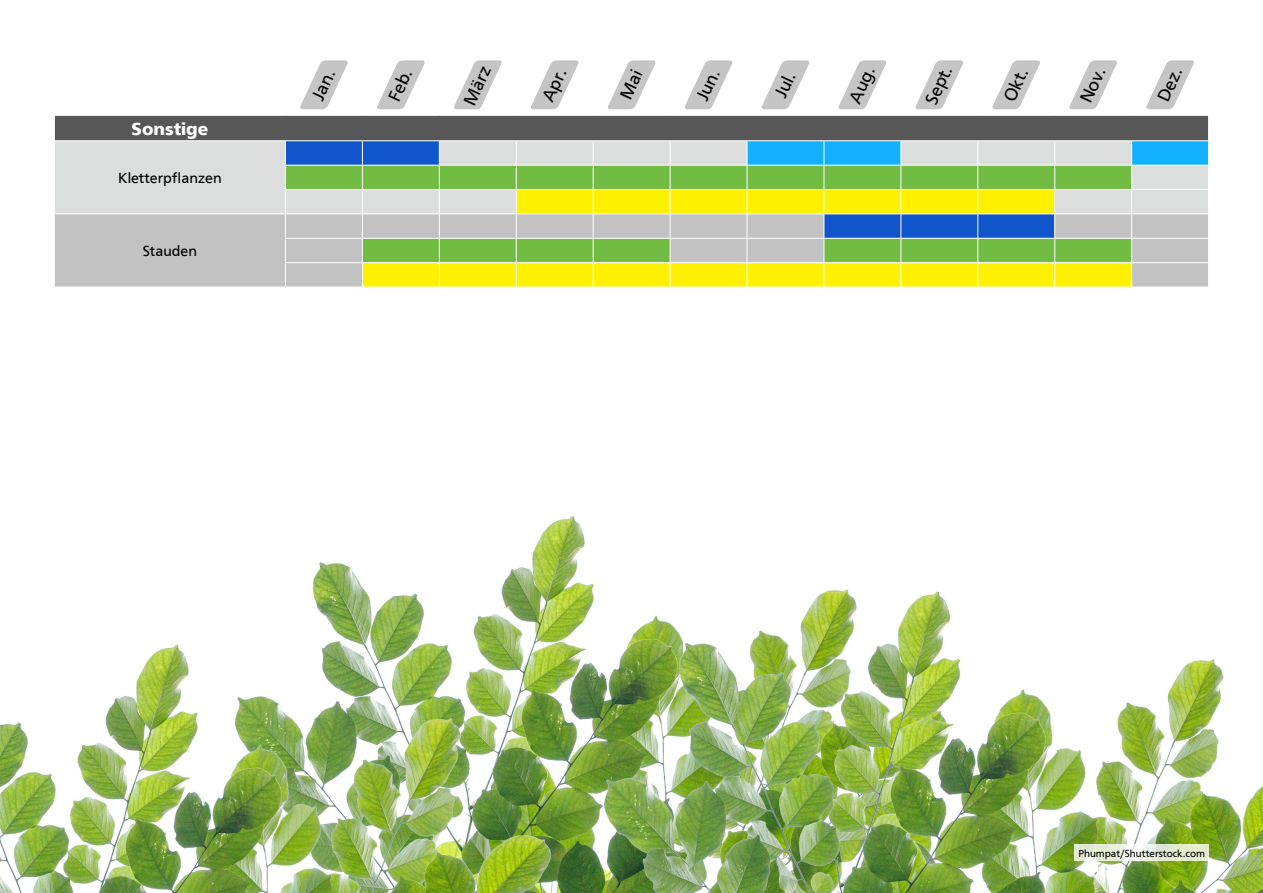
<style>
.page{position:relative;width:1263px;height:893px;background:#fff}
.page>*{position:absolute;margin:0;border:0;box-sizing:border-box;transform-origin:0 0}
.t1{font:18.3px "Globus Baumarkt Regular";color:#000}
.t2{font:18px "Globus Baumarkt Bold";color:#fff}
.t3{font:15px "Globus Baumarkt Regular";color:#000}
.t4{font:10.5px "Globus Baumarkt Regular";color:#000}
</style>
<div class="page">
<img style="left:0;top:516px;width:1263px;height:377px">
<svg style="left:54px;top:115px;width:1155px;height:172px;background:#acbd8e"></svg>
<hr style="left:824px;top:238px;width:77px;height:1px;background:#fff">
<hr style="left:901px;top:238px;width:77px;height:1px;background:#fff">
<hr style="left:978px;top:238px;width:77px;height:1px;background:#fff">
<svg style="left:300px;top:60px;width:48px;height:49px"></svg>
<svg style="left:377px;top:60px;width:48px;height:49px"></svg>
<svg style="left:454px;top:60px;width:48px;height:49px"></svg>
<svg style="left:531px;top:60px;width:48px;height:49px"></svg>
<svg style="left:685px;top:60px;width:48px;height:49px"></svg>
<svg style="left:761px;top:60px;width:49px;height:49px"></svg>
<svg style="left:838px;top:60px;width:49px;height:49px"></svg>
<svg style="left:915px;top:60px;width:48px;height:49px"></svg>
<svg style="left:992px;top:60px;width:48px;height:49px"></svg>
<svg style="left:1069px;top:60px;width:48px;height:49px"></svg>
<svg style="left:1146px;top:60px;width:48px;height:49px"></svg>
<svg style="left:1074px;top:845px;width:135px;height:16px;background:#e8efda"></svg>
<svg style="left:608px;top:60px;width:48px;height:49px"></svg>
<p class="t2" style="left:132px;top:118px;width:78px">Sonstige</p>
<p class="t3" style="left:118px;top:169px;width:105px">Kletterpflanzen</p>
<p class="t3" style="left:143px;top:243px;width:56px">Stauden</p>
<p class="t1" style="left:307px;top:95px;width:33px;rotate:-65deg">Jan.</p>
<p class="t1" style="left:384px;top:96px;width:35px;rotate:-65deg">Feb.</p>
<p class="t1" style="left:459px;top:100px;width:43px;rotate:-65deg">März</p>
<p class="t1" style="left:537px;top:96px;width:36px;rotate:-65deg">Apr.</p>
<p class="t1" style="left:692px;top:95px;width:34px;rotate:-65deg">Jun.</p>
<p class="t1" style="left:770px;top:92px;width:28px;rotate:-65deg">Jul.</p>
<p class="t1" style="left:844px;top:98px;width:40px;rotate:-65deg">Aug.</p>
<p class="t1" style="left:921px;top:99px;width:42px;rotate:-65deg">Sept.</p>
<p class="t1" style="left:999px;top:96px;width:36px;rotate:-65deg">Okt.</p>
<p class="t1" style="left:1075px;top:97px;width:39px;rotate:-65deg">Nov.</p>
<p class="t1" style="left:1153px;top:96px;width:37px;rotate:-65deg">Dez.</p>
<p class="t4" style="left:1078px;top:847px;width:128px">Phumpat/Shutterstock.com</p>
</div>
